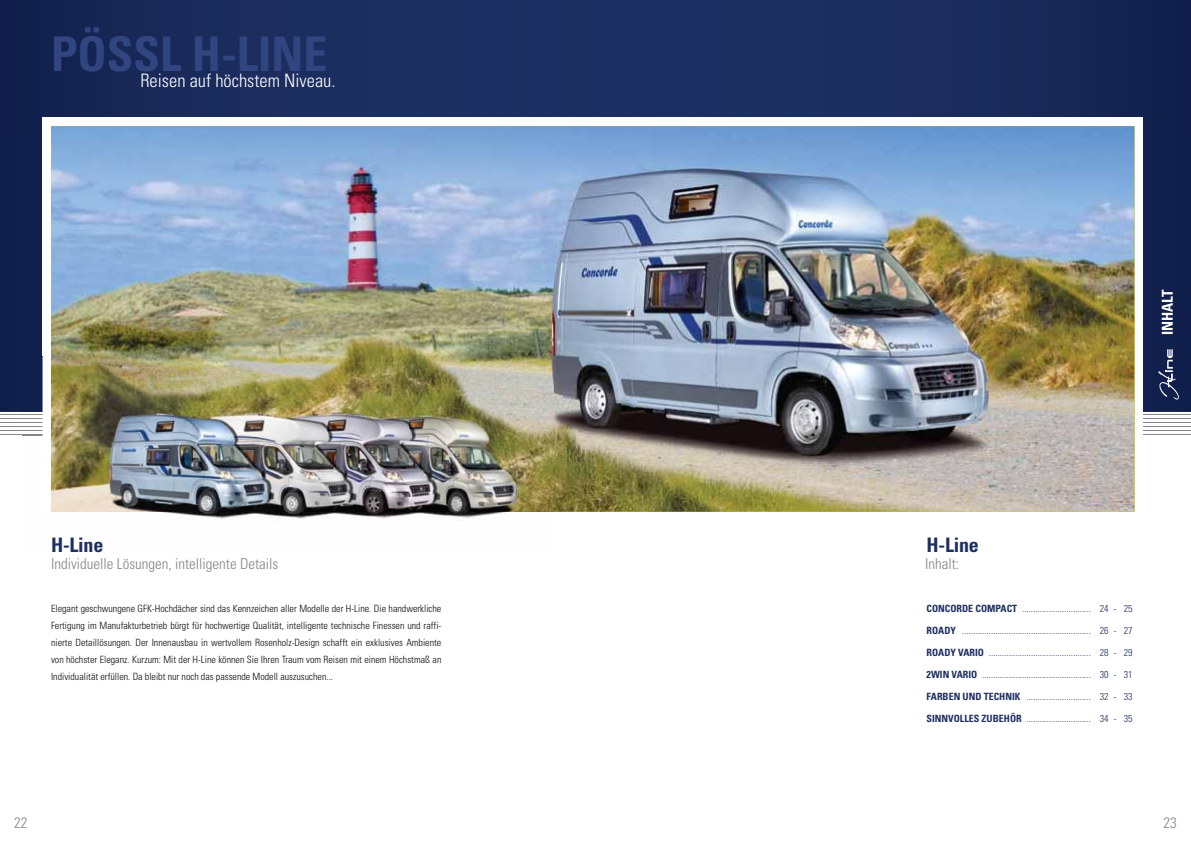
<style>
.page{position:relative;width:1191px;height:842px;background:#fff}
.page>*{position:absolute;margin:0;border:0;box-sizing:border-box;transform-origin:0 0}
.t1{font:700 condensed 47.8px "Univers LT Std";color:#314681}
.t2{font:700 condensed 20px "Univers LT Std";letter-spacing:-.01em;color:#1d2f62}
.t3{font:300 condensed 18.5px "Univers";color:#fff}
.t4{font:300 condensed 15px "Univers";color:#848585}
.t5{font:700 condensed 15px "Univers LT Std";color:#fff}
.t6{font:300 condensed 10px/17px "Univers";color:#0b0e0d;text-align:justify}
.t7{font:300 condensed 10px "Univers";color:#1d2f62}
.s1{font-weight:700}
</style>
<div class="page">
<hr style="left:0;top:414px;width:1191px;height:1px;background:#848585">
<hr style="left:0;top:418px;width:1191px;height:1px;background:#848585">
<hr style="left:0;top:423px;width:1191px;height:1px;background:#848585">
<hr style="left:0;top:427px;width:1191px;height:1px;background:#848585">
<hr style="left:0;top:431px;width:1191px;height:1px;background:#848585">
<hr style="left:0;top:435px;width:1191px;height:1px;background:#848585">
<img style="left:0;top:0;width:420px;height:137px">
<div style="left:420px;top:0;width:420px;height:117px;background:#1d3062"></div>
<img style="left:840px;top:0;width:351px;height:137px">
<div style="left:0;top:137px;width:43px;height:239px;background:#101f4b"></div>
<div style="left:1143px;top:137px;width:48px;height:274px;background:#111f4c"></div>
<img style="left:0;top:376px;width:22px;height:35px">
<div style="left:43px;top:118px;width:1099px;height:394px;background:#fff"></div>
<img style="left:51px;top:126px;width:1083px;height:386px">
<svg style="left:1158px;top:349px;width:20px;height:51px"></svg>
<img style="left:161px;top:512px;width:345px;height:9px">
<svg style="left:22px;top:411px;width:21px;height:25px"></svg>
<img style="left:22px;top:357px;width:21px;height:54px">
<img style="left:51px;top:357px;width:502px;height:155px">
<h1 class="t1" style="left:51px;top:32px;width:278px">PÖSSL H-LINE</h1>
<h3 class="t3" style="left:140px;top:74px;width:197px">Reisen auf höchstem Niveau.</h3>
<h2 class="t2" style="left:51px;top:535px;width:54px">H-Line</h2>
<h3 class="t4" style="left:51px;top:558px;width:229px">Individuelle Lösungen, intelligente Details</h3>
<p class="t6" style="left:51px;top:601px;width:392px">Elegant geschwungene GFK-Hochdächer sind das Kennzeichen aller Modelle der H-Line. Die handwerkliche Fertigung im Manufakturbetrieb bürgt für hochwertige Qualität, intelligente technische Finessen und raffi&shy;nierte Detaillösungen. Der Innenausbau in wertvollem Rosenholz-Design schafft ein exklusives Ambiente von höchster Eleganz. Kurzum: Mit der H-Line können Sie Ihren Traum vom Reisen mit einem Höchstmaß an Individualität erfüllen. Da bleibt nur noch das passende Modell auszusuchen...</p>
<h3 class="t5" style="left:1160px;top:335px;width:47px;rotate:-90deg">INHALT</h3>
<h2 class="t2" style="left:926px;top:535px;width:54px">H-Line</h2>
<h3 class="t4" style="left:925px;top:558px;width:36px">Inhalt:</h3>
<p class="t7" style="left:926px;top:604px;width:207px"><span class="s1">CONCORDE COMPACT</span> ............................... 24 - 25</p>
<p class="t7" style="left:926px;top:626px;width:207px"><span class="s1">ROADY</span> .......................................................... 26 - 27</p>
<p class="t7" style="left:926px;top:648px;width:207px"><span class="s1">ROADY VARIO</span> .............................................. 28 - 29</p>
<p class="t7" style="left:926px;top:670px;width:207px"><span class="s1">2WIN VARIO</span> ................................................. 30 - 31</p>
<p class="t7" style="left:926px;top:692px;width:207px"><span class="s1">FARBEN UND TECHNIK</span> ............................. 32 - 33</p>
<p class="t7" style="left:926px;top:714px;width:207px"><span class="s1">SINNVOLLES ZUBEHÖR</span> ............................. 34 - 35</p>
<h3 class="t4" style="left:14px;top:817px;width:15px">22</h3>
<h3 class="t4" style="left:1163px;top:817px;width:15px">23</h3>
</div>
